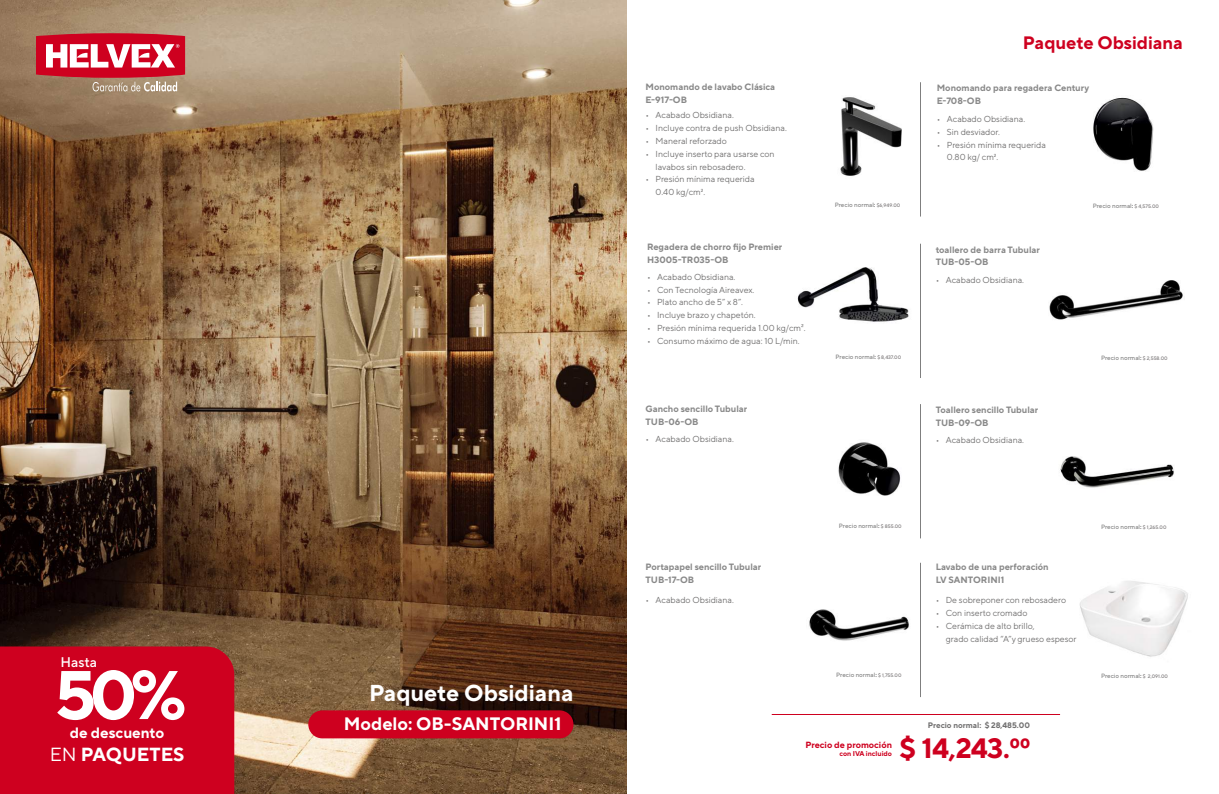
<style>
.page{position:relative;width:1219px;height:794px;background:#fff}
.page>*{position:absolute;margin:0;border:0;box-sizing:border-box;transform-origin:0 0}
.t1{font:700 68.6px "TT Norms Pro";color:#fff}
.t2{font:700 28px "TT Norms Pro";letter-spacing:-.01em;color:#ce001f}
.t3{font:700 23px "TT Norms Pro";color:#fff}
.t4{font:700 19px "TT Norms Pro";color:#fff}
.t5{font:700 18px "TT Norms Pro";color:#fff}
.t6{font:700 18px "TT Norms Pro";color:#ce001f}
.t7{font:700 15px "TT Norms Pro";color:#fff}
.t8{font:500 14px "TT Norms Pro";color:#fff}
.t9{font:700 9.2px/12.8px "TT Norms Pro";color:#898989}
.t10{font:700 9px "TT Norms Pro";color:#ce001f}
.t11{font:8.7px/12.8px "TT Norms Pro";color:#727171}
.t12{font:700 8px "TT Norms Pro";color:#727171}
.t13{font:700 7px "TT Norms Pro";color:#ce001f}
.t14{font:500 6.2px "TT Norms Pro";color:#898989}
.s1{font-weight:400}
.s2{font-weight:700;color:#727171}
.s3{font-size:5px;color:#807d7e}
</style>
<div class="page">
<img style="left:0;top:0;width:626px;height:794px">
<img style="left:840px;top:97px;width:62px;height:79px">
<img style="left:838px;top:442px;width:63px;height:54px">
<img style="left:797px;top:267px;width:112px;height:55px">
<svg style="left:36px;top:33px;width:149px;height:58px"></svg>
<div style="left:0;top:646px;width:234px;height:148px;background:#ce001f"></div>
<hr style="left:920px;top:82px;width:1px;height:134px;background:#000">
<hr style="left:920px;top:244px;width:1px;height:134px;background:#000">
<hr style="left:920px;top:404px;width:1px;height:134px;background:#000">
<hr style="left:920px;top:563px;width:1px;height:134px;background:#000">
<img style="left:1093px;top:97px;width:61px;height:74px">
<img style="left:1060px;top:456px;width:114px;height:32px">
<img style="left:1049px;top:280px;width:134px;height:40px">
<img style="left:809px;top:609px;width:100px;height:32px">
<img style="left:1079px;top:581px;width:109px;height:76px">
<hr style="left:772px;top:714px;width:288px;height:1px;background:#ce001f">
<div style="left:308px;top:710px;width:265px;height:28px;background:#ce001f;border-radius:14px"></div>
<h3 class="t8" style="left:60px;top:653px;width:38px">Hasta</h3>
<h1 class="t1" style="left:55px;top:649px;width:133px">50%</h1>
<h3 class="t7" style="left:70px;top:723px;width:96px">de descuento</h3>
<h3 class="t4" style="left:50px;top:742px;width:136px"><span class="s1">EN</span> PAQUETES</h3>
<h3 class="t3" style="left:369px;top:678px;width:206px">Paquete Obsidiana</h3>
<h3 class="t5" style="left:344px;top:712px;width:219px">Modelo: OB-SANTORINI1</h3>
<h3 class="t6" style="left:1023px;top:30px;width:162px">Paquete Obsidiana</h3>
<p class="t9" style="left:645px;top:80px;width:131px">Monomando de lavabo Clásica<br>E-917-OB</p>
<p class="t9" style="left:937px;top:81px;width:154px">Monomando para regadera Century<br>E-708-OB</p>
<p class="t11" style="left:645px;top:108px;width:90px">• Acabado Obsidiana.</p>
<p class="t11" style="left:645px;top:121px;width:143px">• Incluye contra de push Obsidiana.</p>
<p class="t11" style="left:645px;top:134px;width:83px">• Maneral reforzado</p>
<p class="t11" style="left:656px;top:147px;width:121px;text-indent:-10px">• Incluye inserto para usarse con lavabos sin rebosadero.</p>
<p class="t11" style="left:656px;top:173px;width:101px;text-indent:-10px">• Presión mínima requerida<br>0.40 kg/cm2.</p>
<p class="t11" style="left:937px;top:112px;width:90px">• Acabado Obsidiana.</p>
<p class="t11" style="left:937px;top:125px;width:65px">• Sin desviador.</p>
<p class="t11" style="left:947px;top:138px;width:101px;text-indent:-10px">• Presión mínima requerida<br>0.80 kg/ cm2.</p>
<p class="t14" style="left:835px;top:201px;width:67px">Precio normal<span class="s2">:</span> <span class="s3">$6,949.00</span></p>
<p class="t14" style="left:1093px;top:202px;width:68px">Precio normal<span class="s2">:</span> <span class="s3">$ 4,575.00</span></p>
<p class="t9" style="left:647px;top:240px;width:137px">Regadera de chorro fijo Premier<br>H3005-TR035-OB</p>
<p class="t9" style="left:936px;top:242px;width:106px">toallero de barra Tubular<br>TUB-05-OB</p>
<p class="t11" style="left:647px;top:270px;width:90px">• Acabado Obsidiana.</p>
<p class="t11" style="left:647px;top:283px;width:109px">• Con Tecnología Aireavex.</p>
<p class="t11" style="left:647px;top:296px;width:98px">• Plato ancho de 5” x 8”.</p>
<p class="t11" style="left:647px;top:308px;width:110px">• Incluye brazo y chapetón.</p>
<p class="t11" style="left:647px;top:321px;width:160px">• Presión mínima requerida 1.00 kg/cm².</p>
<p class="t11" style="left:647px;top:334px;width:154px">• Consumo máximo de agua: 10 L/min.</p>
<p class="t11" style="left:936px;top:274px;width:90px">• Acabado Obsidiana.</p>
<p class="t14" style="left:835px;top:352px;width:67px">Precio normal<span class="s2">:</span> <span class="s3">$ 8,437.00</span></p>
<p class="t14" style="left:1101px;top:354px;width:68px">Precio normal<span class="s2">:</span> <span class="s3">$ 2,558.00</span></p>
<p class="t9" style="left:645px;top:402px;width:103px">Gancho sencillo Tubular<br>TUB-06-OB</p>
<p class="t9" style="left:936px;top:403px;width:104px">Toallero sencillo Tubular<br>TUB-09-OB</p>
<p class="t11" style="left:645px;top:432px;width:90px">• Acabado Obsidiana.</p>
<p class="t11" style="left:936px;top:433px;width:90px">• Acabado Obsidiana.</p>
<p class="t9" style="left:645px;top:560px;width:117px">Portapapel sencillo Tubular<br>TUB-17-OB</p>
<p class="t14" style="left:839px;top:522px;width:64px">Precio normal<span class="s2">:</span> <span class="s3">$ 855.00</span></p>
<p class="t9" style="left:936px;top:560px;width:115px">Lavabo de una perforación<br>LV SANTORINI1</p>
<p class="t11" style="left:645px;top:593px;width:90px">• Acabado Obsidiana.</p>
<p class="t11" style="left:936px;top:593px;width:132px">• De sobreponer con rebosadero</p>
<p class="t11" style="left:936px;top:606px;width:93px">• Con inserto cromado</p>
<p class="t11" style="left:946px;top:619px;width:132px;text-indent:-10px">• Cerámica de alto brillo,<br>grado calidad “A”y grueso espesor</p>
<p class="t14" style="left:836px;top:670px;width:67px">Precio normal<span class="s2">:</span> <span class="s3">$ 1,755.00</span></p>
<p class="t12" style="left:928px;top:720px;width:104px">Precio normal: $ 28,485.00</p>
<p class="t10" style="left:806px;top:738px;width:88px">Precio de promoción</p>
<p class="t13" style="left:839px;top:749px;width:54px">con IVA incluido</p>
<h2 class="t2" style="left:899px;top:729px;width:132px">$ 14,243.00</h2>
<p class="t14" style="left:1101px;top:523px;width:67px">Precio normal<span class="s2">:</span> <span class="s3">$ 1,265.00</span></p>
<p class="t14" style="left:1101px;top:671px;width:69px">Precio normal<span class="s2">:</span> <span class="s3">$ 2,091.00</span></p>
</div>
